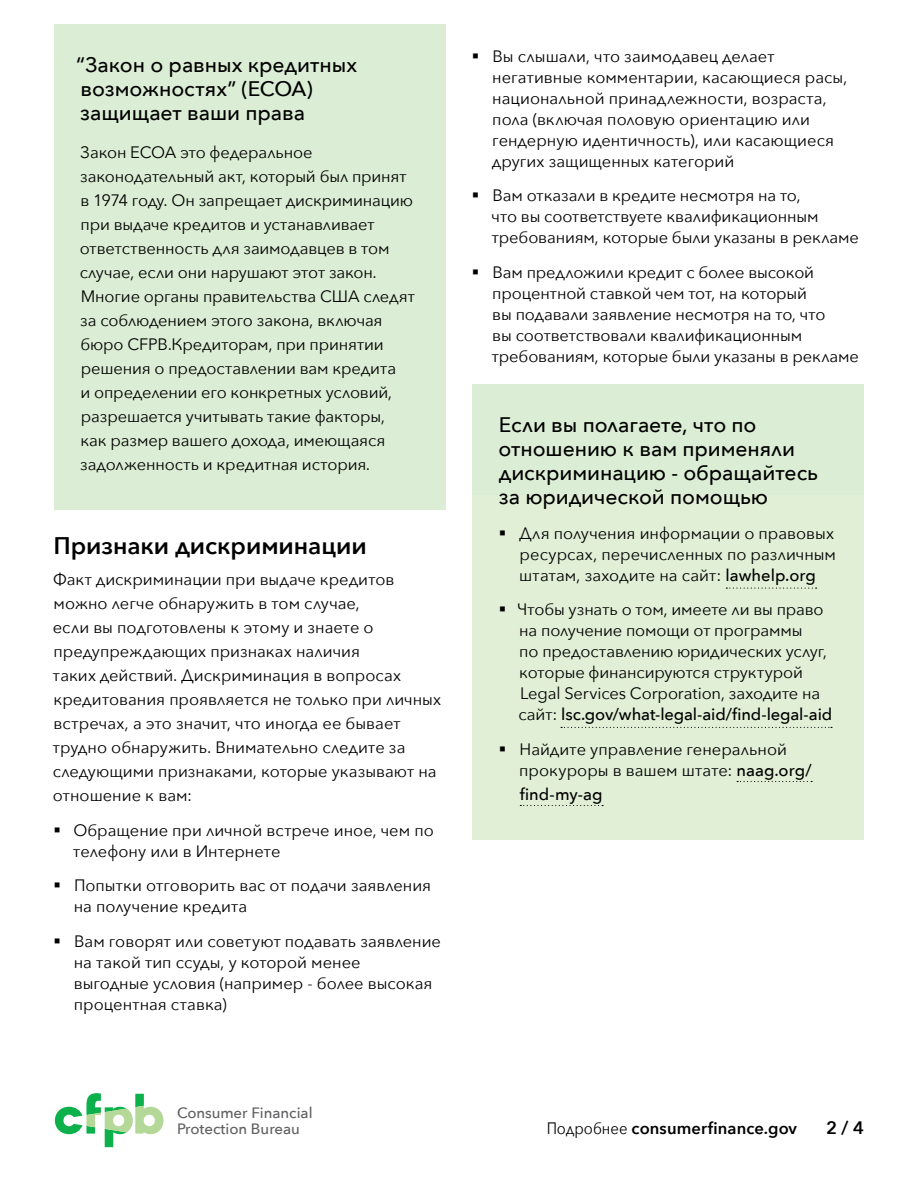
<style>
.page{position:relative;width:918px;height:1188px;background:#fff}
.page>*{position:absolute;margin:0;border:0;box-sizing:border-box;transform-origin:0 0}
.H3_regular{font:600 24px "Avenir Next";letter-spacing:-.005em;color:#000}
.H4_green_box{font:500 21px/24px "Avenir Next";letter-spacing:-.005em;color:#000}
.t1{font:600 18px "Avenir Next";color:#000}
.paragraph_green_box{font:16.5px/21px "Avenir Next";letter-spacing:-.005em;color:#000}
.paragraph{font:16.5px/24px "Avenir Next";color:#000}
.t2{font:600 16.5px "Avenir Next";letter-spacing:.005em;color:#000}
.t3{font:500 16.5px "Avenir Next";color:#000}
.t4{font:500 15px/15.8px "Avenir Next";color:#5f6062}
.s1{font-weight:500}
.s2{font-weight:400}
</style>
<div class="page">
<svg style="left:55px;top:1093px;width:108px;height:54px"></svg>
<div style="left:54px;top:24px;width:392px;height:137px;background:#dbedd4"></div>
<div style="left:54px;top:114px;width:392px;height:395px;background:#dbedd4"></div>
<div style="left:472px;top:384px;width:392px;height:161px;background:#dbedd4"></div>
<div style="left:472px;top:495px;width:392px;height:125px;background:#e0efd6"></div>
<div style="left:472px;top:572px;width:392px;height:188px;background:#e0efd6"></div>
<div style="left:472px;top:711px;width:392px;height:128px;background:#e0efd6"></div>
<svg style="left:737px;top:781px;width:75px;height:1px"></svg>
<svg style="left:520px;top:805px;width:83px;height:1px"></svg>
<svg style="left:726px;top:587px;width:91px;height:2px"></svg>
<svg style="left:561px;top:726px;width:272px;height:2px"></svg>
<p class="H4_green_box" style="left:76px;top:52px;width:282px">“Закон о равных кредитных возможностях” (ECOA) защищает ваши права</p>
<p class="paragraph_green_box" style="left:80px;top:139px;width:337px;line-height:24px">Закон ECOA это федеральное законодательный акт, который был принят в 1974 году. Он запрещает дискриминацию при выдаче кредитов и устанавливает ответственность для заимодавцев в том случае, если они нарушают этот закон.<br>Многие органы правительства США следят за соблюдением этого закона, включая бюро CFPB.Кредиторам, при принятии решения о предоставлении вам кредита<br>и определении его конкретных условий, разрешается учитывать такие факторы,<br>как размер вашего дохода, имеющаяся задолженность и кредитная история.</p>
<p class="H3_regular" style="left:53px;top:525px;width:315px">Признаки дискриминации</p>
<p class="paragraph" style="left:53px;top:567px;width:390px">Факт дискриминации при выдаче кредитов можно легче обнаружить в том случае,<br>если вы подготовлены к этому и знаете о предупреждающих признаках наличия<br>таких действий. Дискриминация в вопросах кредитования проявляется не только при личных встречах, а это значит, что иногда ее бывает трудно обнаружить. Внимательно следите за следующими признаками, которые указывают на отношение к вам:</p>
<p class="paragraph_green_box" style="left:73px;top:819px;width:362px;text-indent:-20px">▪ Обращение при личной встрече иное, чем по телефону или в Интернете</p>
<p class="paragraph_green_box" style="left:74px;top:874px;width:359px;text-indent:-20px">▪ Попытки отговорить вас от подачи заявления на получение кредита</p>
<p class="paragraph_green_box" style="left:74px;top:930px;width:369px;text-indent:-20px">▪ Вам говорят или советуют подавать заявление на такой тип ссуды, у которой менее<br>выгодные условия (например - более высокая процентная ставка)</p>
<p class="paragraph_green_box" style="left:492px;top:45px;width:357px;text-indent:-20px">▪ Вы слышали, что заимодавец делает негативные комментарии, касающиеся расы, национальной принадлежности, возраста, пола (включая половую ориентацию или гендерную идентичность), или касающиеся других защищенных категорий</p>
<p class="paragraph_green_box" style="left:492px;top:184px;width:369px;text-indent:-20px">▪ Вам отказали в кредите несмотря на то,<br>что вы соответствуете квалификационным требованиям, которые были указаны в рекламе</p>
<p class="paragraph_green_box" style="left:492px;top:261px;width:369px;text-indent:-20px">▪ Вам предложили кредит с более высокой процентной ставкой чем тот, на который<br>вы подавали заявление несмотря на то, что<br>вы соответствовали квалификационным требованиям, которые были указаны в рекламе</p>
<p class="H4_green_box" style="left:498px;top:412px;width:321px">Если вы полагаете, что по отношению к вам применяли дискриминацию - обращайтесь за юридической помощью</p>
<p class="paragraph_green_box" style="left:519px;top:522px;width:318px;text-indent:-20px">▪ Для получения информации о правовых ресурсах, перечисленных по различным штатам, заходите на сайт: <span class="s1">lawhelp.org</span></p>
<p class="paragraph_green_box" style="left:518px;top:598px;width:315px;text-indent:-20px">▪ Чтобы узнать о том, имеете ли вы право на получение помощи от программы<br>по предоставлению юридических услуг, которые финансируются структурой Legal Services Corporation, заходите на сайт: <span class="s1">lsc.gov/what-legal-aid/find-legal-aid</span></p>
<p class="paragraph_green_box" style="left:519px;top:738px;width:294px;text-indent:-20px">▪ Найдите управление генеральной прокуроры в вашем штате: <span class="s1">naag.org/</span></p>
<p class="t3" style="left:520px;top:780px;width:84px">find-my-ag</p>
<p class="t4" style="left:177px;top:1104px;width:137px">Consumer Financial<br>Protection Bureau</p>
<p class="t2" style="left:547px;top:1114px;width:252px"><span class="s2">Подробнее</span> consumerfinance.gov</p>
<p class="t1" style="left:826px;top:1112px;width:39px">2 / 4</p>
</div>
